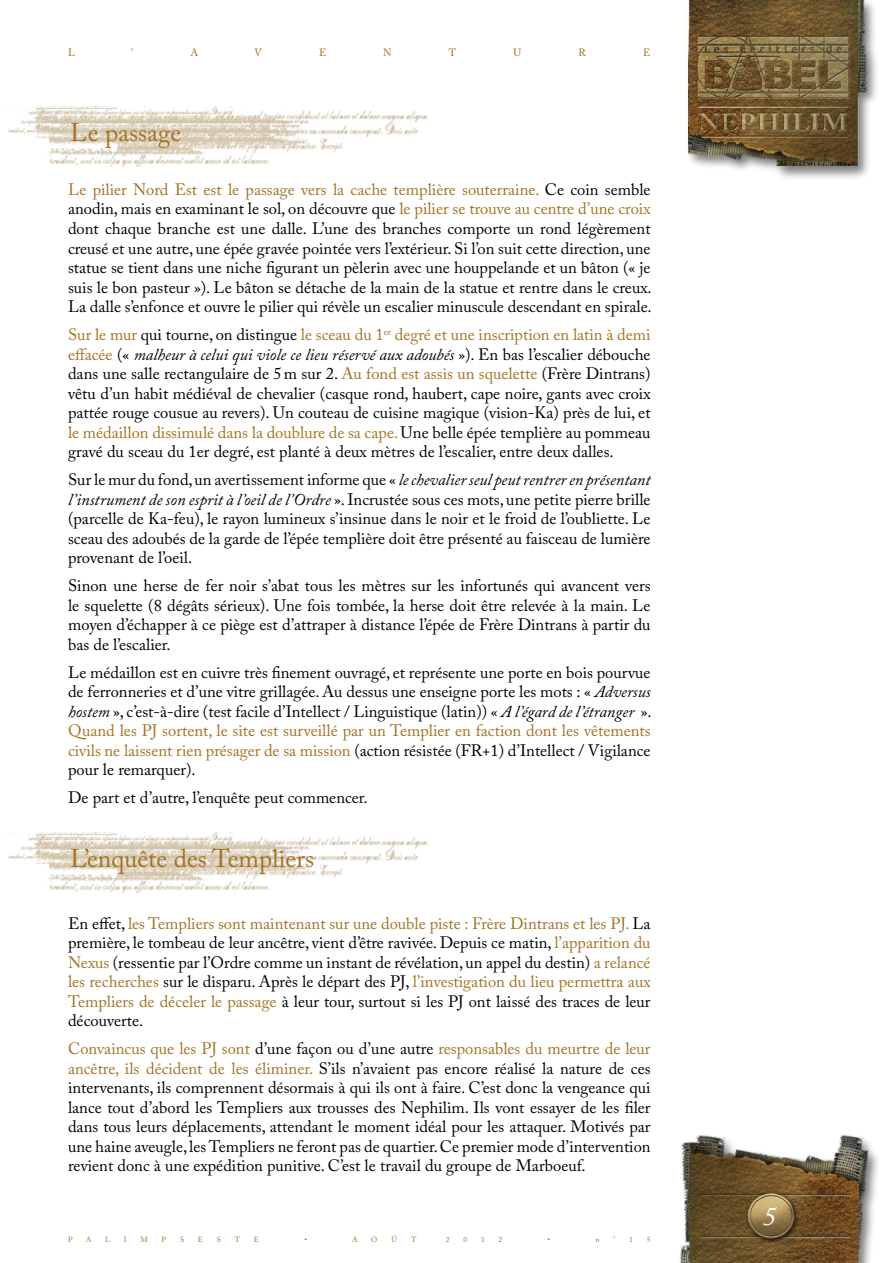
<style>
.page{position:relative;width:893px;height:1263px;background:#fff}
.page>*{position:absolute;margin:0;border:0;box-sizing:border-box;transform-origin:0 0}
.t1{font:italic 27px "Adobe Caslon Pro";color:#fff}
.t2{font:25.5px "Adobe Caslon Pro";color:#a37224}
.t3{font:16.5px/19.5px "Adobe Caslon Pro";color:#000;text-align:justify}
.t4{font:10.5px "Adobe Caslon Pro";color:#9e6e22}
.t5{font:7.5px "Adobe Caslon Pro";color:#98782d}
.s1{color:#a37224}
.s2{font-style:italic}
</style>
<div class="page">
<div style="left:686px;top:0;width:194px;height:180px;background:#000;opacity:.51"></div>
<img style="left:689px;top:0;width:189px;height:166px">
<img style="left:680px;top:1135px;width:198px;height:128px">
<img style="left:8px;top:106px;width:421px;height:60px">
<img style="left:8px;top:832px;width:421px;height:60px">
<p class="t4" style="left:68px;top:47px;width:8px">L</p>
<p class="t4" style="left:131px;top:47px;width:3px">’</p>
<p class="t4" style="left:190px;top:47px;width:9px">A</p>
<p class="t4" style="left:254px;top:47px;width:9px">V</p>
<p class="t4" style="left:319px;top:47px;width:9px">E</p>
<p class="t4" style="left:383px;top:47px;width:10px">N</p>
<p class="t4" style="left:449px;top:47px;width:9px">T</p>
<p class="t4" style="left:514px;top:47px;width:9px">U</p>
<p class="t4" style="left:579px;top:47px;width:9px">R</p>
<p class="t4" style="left:643px;top:47px;width:9px">E</p>
<h2 class="t2" style="left:70px;top:117px;width:112px">Le passage</h2>
<p class="t3" style="left:68px;top:180px;width:585px"><span class="s1">Le pilier Nord Est est le passage vers la cache templière souterraine.</span> Ce coin semble anodin, mais en examinant le sol, on découvre que <span class="s1">le pilier se trouve au centre d’une croix </span>dont chaque branche est une dalle. L’une des branches comporte un rond légèrement creusé et une autre, une épée gravée pointée vers l’extérieur. Si l’on suit cette direction, une statue se tient dans une niche figurant un pèlerin avec une houppelande et un bâton (« je suis le bon pasteur »). Le bâton se détache de la main de la statue et rentre dans le creux.<br>La dalle s’enfonce et ouvre le pilier qui révèle un escalier minuscule descendant en spirale.</p>
<p class="t3" style="left:68px;top:325px;width:584px"><span class="s1">Sur le mur</span> qui tourne, on distingue <span class="s1">le sceau du 1</span><sup>er</sup> <span class="s1">degré et une inscription en latin à demi effacée</span> (« <span class="s2">malheur à celui qui viole ce lieu réservé aux adoubés</span> »). En bas l’escalier débouche dans une salle rectangulaire de 5m sur 2. <span class="s1">Au fond est assis un squelette</span> (Frère Dintrans) vêtu d’un habit médiéval de chevalier (casque rond, haubert, cape noire, gants avec croix pattée rouge cousue au revers). Un couteau de cuisine magique (vision-Ka) près de lui, et <span class="s1">le médaillon dissimulé dans la doublure de sa cape.</span> Une belle épée templière au pommeau gravé du sceau du 1er degré, est planté à deux mètres de l’escalier, entre deux dalles.</p>
<p class="t3" style="left:68px;top:470px;width:584px">Sur le mur du fond, un avertissement informe que « <span class="s2">le chevalier seul peut rentrer en présentant l’instrument de son esprit à l’oeil de l’Ordre</span> ». Incrustée sous ces mots, une petite pierre brille (parcelle de Ka-feu), le rayon lumineux s’insinue dans le noir et le froid de l’oubliette. Le sceau des adoubés de la garde de l’épée templière doit être présenté au faisceau de lumière provenant de l’oeil.</p>
<p class="t3" style="left:68px;top:576px;width:584px">Sinon une herse de fer noir s’abat tous les mètres sur les infortunés qui avancent vers le squelette (8 dégâts sérieux). Une fois tombée, la herse doit être relevée à la main. Le moyen d’échapper à ce piège est d’attraper à distance l’épée de Frère Dintrans à partir du bas de l’escalier.</p>
<p class="t3" style="left:68px;top:662px;width:585px">Le médaillon est en cuivre très finement ouvragé, et représente une porte en bois pourvue de ferronneries et d’une vitre grillagée. Au dessus une enseigne porte les mots : « <span class="s2">Adversus hostem</span> », c’est-à-dire (test facile d’Intellect / Linguistique (latin)) « <span class="s2">A l’égard de l’étranger</span> ».<br><span class="s1">Quand les PJ sortent, le site est surveillé par un Templier en faction dont les vêtements civils ne laissent rien présager de sa mission</span> (action résistée (FR+1) d’Intellect / Vigilance pour le remarquer).</p>
<p class="t3" style="left:68px;top:788px;width:301px">De part et d’autre, l’enquête peut commencer.</p>
<h2 class="t2" style="left:70px;top:843px;width:246px">L’enquête des Templiers</h2>
<p class="t3" style="left:68px;top:913px;width:584px">En effet, <span class="s1">les Templiers sont maintenant sur une double piste : Frère Dintrans et les PJ.</span> La première, le tombeau de leur ancêtre, vient d’être ravivée. Depuis ce matin, <span class="s1">l’apparition du Nexus</span> (ressentie par l’Ordre comme un instant de révélation, un appel du destin) <span class="s1">a relancé les recherches</span> sur le disparu. Après le départ des PJ, <span class="s1">l’investigation du lieu permettra aux Templiers de déceler le passage</span> à leur tour, surtout si les PJ ont laissé des traces de leur découverte.</p>
<p class="t3" style="left:68px;top:1039px;width:584px"><span class="s1">Convaincus que les PJ sont</span> d’une façon ou d’une autre <span class="s1">responsables du meurtre de leur ancêtre, ils décident de les éliminer.</span> S’ils n’avaient pas encore réalisé la nature de ces intervenants, ils comprennent désormais à qui ils ont à faire. C’est donc la vengeance qui lance tout d’abord les Templiers aux trousses des Nephilim. Ils vont essayer de les filer dans tous leurs déplacements, attendant le moment idéal pour les attaquer. Motivés par une haine aveugle, les Templiers ne feront pas de quartier. Ce premier mode d’intervention revient donc à une expédition punitive. C’est le travail du groupe de Marboeuf.</p>
<p class="t5" style="left:68px;top:1235px;width:6px">P</p>
<p class="t5" style="left:86px;top:1235px;width:7px">A</p>
<p class="t5" style="left:105px;top:1235px;width:7px">L</p>
<p class="t5" style="left:124px;top:1235px;width:4px">I</p>
<p class="t5" style="left:140px;top:1235px;width:9px">M</p>
<p class="t5" style="left:162px;top:1235px;width:6px">P</p>
<p class="t5" style="left:180px;top:1235px;width:6px">S</p>
<p class="t5" style="left:198px;top:1235px;width:7px">E</p>
<p class="t5" style="left:217px;top:1235px;width:6px">S</p>
<p class="t5" style="left:235px;top:1235px;width:7px">T</p>
<p class="t5" style="left:254px;top:1235px;width:7px">E</p>
<p class="t5" style="left:304px;top:1235px;width:4px">•</p>
<p class="t5" style="left:352px;top:1235px;width:7px">A</p>
<p class="t5" style="left:371px;top:1235px;width:8px">O</p>
<p class="t5" style="left:391px;top:1235px;width:7px">Û</p>
<p class="t5" style="left:411px;top:1235px;width:7px">T</p>
<p class="t5" style="left:446px;top:1235px;width:5px">2</p>
<p class="t5" style="left:463px;top:1235px;width:5px">0</p>
<p class="t5" style="left:481px;top:1235px;width:5px">1</p>
<p class="t5" style="left:499px;top:1235px;width:5px">2</p>
<p class="t5" style="left:548px;top:1235px;width:4px">•</p>
<p class="t5" style="left:595px;top:1235px;width:6px">n</p>
<p class="t5" style="left:613px;top:1235px;width:4px">°</p>
<p class="t5" style="left:629px;top:1235px;width:5px">1</p>
<p class="t5" style="left:647px;top:1235px;width:5px">5</p>
<h1 class="t1" style="left:763px;top:1200px;width:15px">5</h1>
</div>
